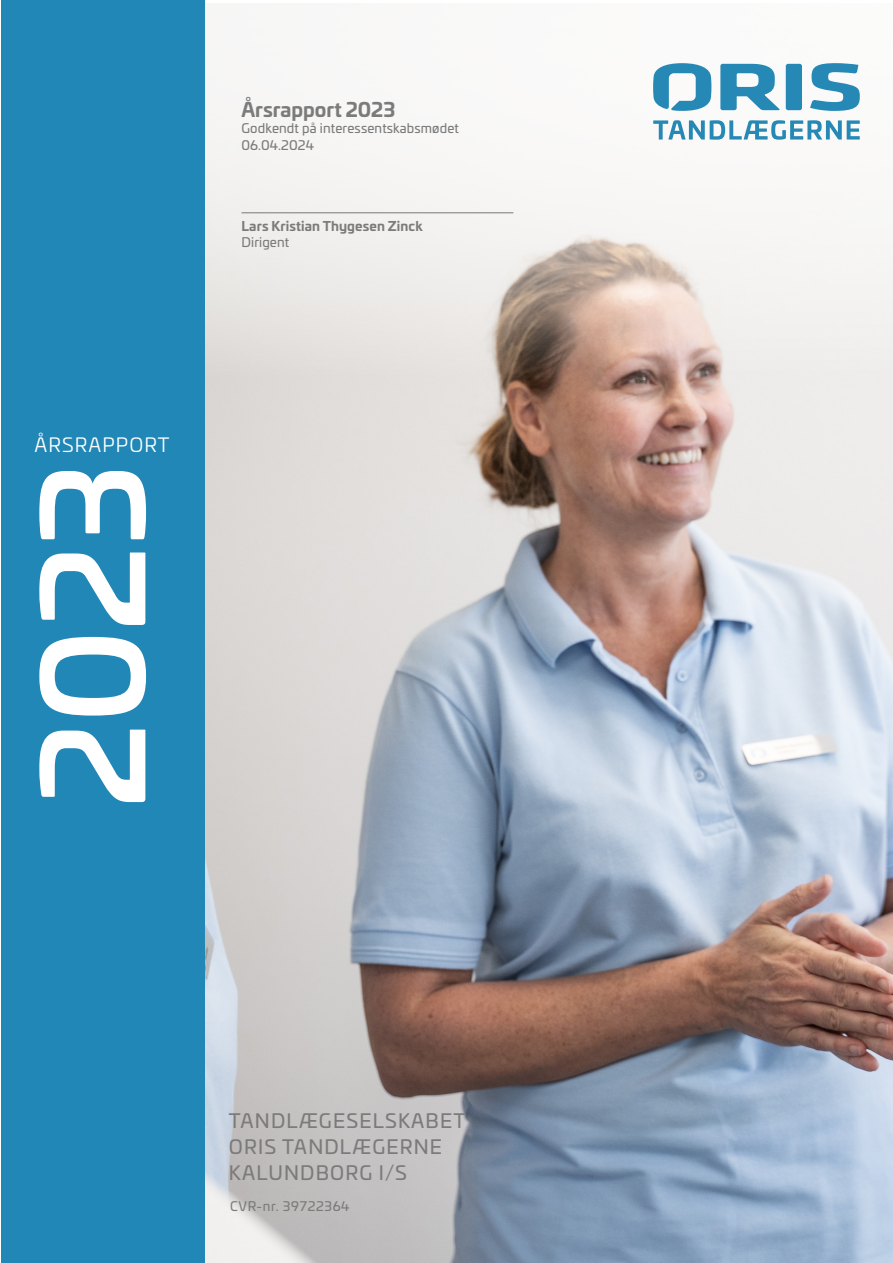
<style>
.page{position:relative;width:893px;height:1263px;background:#fff}
.page>*{position:absolute;margin:0;border:0;box-sizing:border-box;transform-origin:0 0}
.t1{font:500 137.7px "Univia Pro";color:#fff}
.t2{font:19.5px/26px "Univia Pro";letter-spacing:.06em;color:#7c7b7b}
.t3{font:700 19.5px "Univia Pro";color:#7c7b7b}
.t4{font:19.5px "Univia Pro";letter-spacing:.06em;color:#fff}
.t5{font:12.9px "Univia Pro";letter-spacing:.01em;color:#7c7b7b}
.t6{font:700 12.9px "Univia Pro";letter-spacing:.01em;color:#7c7b7b}
.t7{font:12.9px "Univia Pro";letter-spacing:.05em;color:#7c7b7b}
</style>
<div class="page">
<img style="left:205px;top:378px;width:688px;height:885px">
<svg style="left:205px;top:63px;width:688px;height:315px;fill:#f4f3f2"></svg>
<svg style="left:810px;top:63px;width:50px;height:48px"></svg>
<div style="left:786px;top:64px;width:16px;height:46px;background:#2689b5;border-radius:2px"></div>
<svg style="left:720px;top:64px;width:60px;height:46px"></svg>
<svg style="left:653px;top:63px;width:58px;height:48px"></svg>
<svg style="left:653px;top:120px;width:207px;height:20px"></svg>
<div style="left:1px;top:0;width:204px;height:1263px;background:#2187b6"></div>
<hr style="left:241px;top:212px;width:272px;height:1px;background:#76787b">
<p class="t3" style="left:241px;top:94px;width:155px">Årsrapport 2023</p>
<p class="t5" style="left:241px;top:119px;width:219px">Godkendt på interessentskabsmødet</p>
<p class="t5" style="left:241px;top:135px;width:74px">06.04.2024</p>
<p class="t6" style="left:241px;top:215px;width:183px">Lars Kristian Thygesen Zinck</p>
<p class="t5" style="left:241px;top:232px;width:49px">Dirigent</p>
<p class="t4" style="left:34px;top:430px;width:137px">ÅRSRAPPORT</p>
<p class="t1" style="left:-13px;top:807px;width:345px;rotate:-90deg">2023</p>
<p class="t2" style="left:229px;top:1107px;width:238px">TANDLÆGESELSKABET<br>ORIS TANDLÆGERNE<br>KALUNDBORG I/S</p>
<p class="t7" style="left:230px;top:1197px;width:121px">CVR-nr. 39722364</p>
</div>
